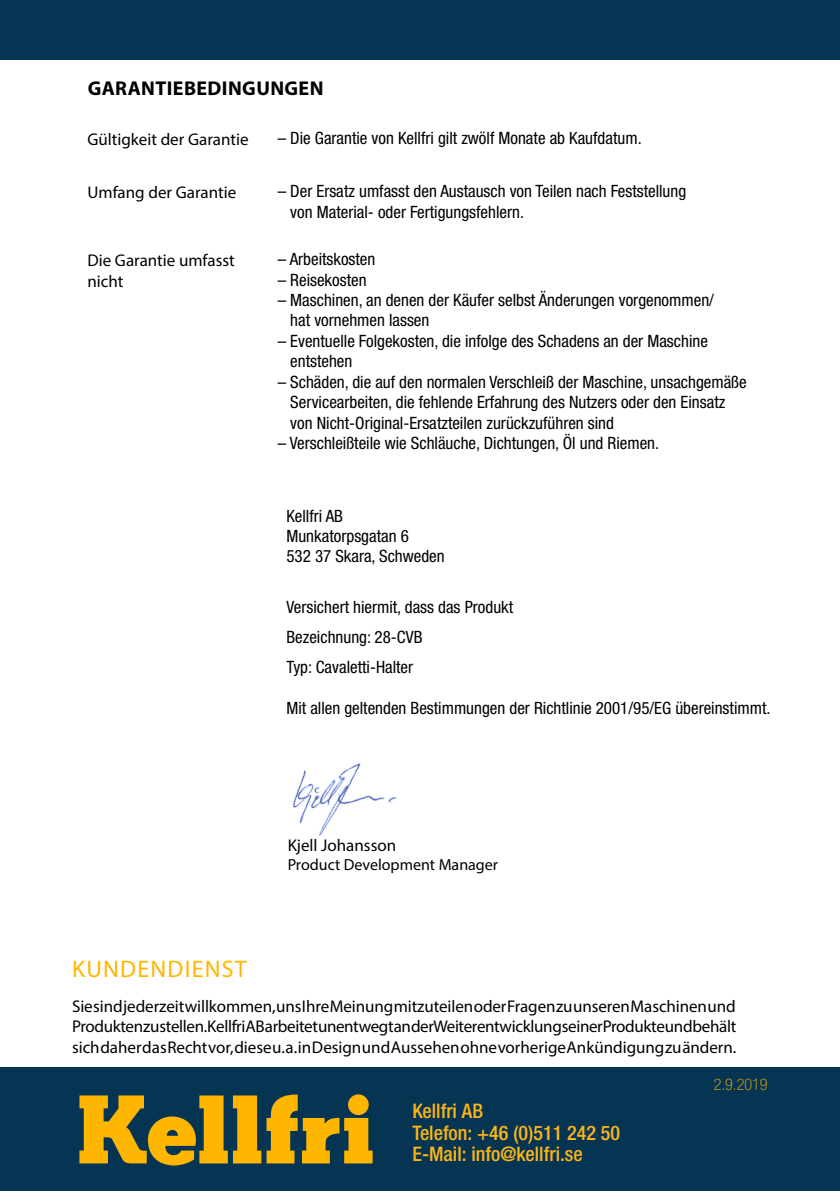
<style>
.page{position:relative;width:840px;height:1191px;background:#fff}
.page>*{position:absolute;margin:0;border:0;box-sizing:border-box;transform-origin:0 0}
.t1{font:24px "Myriad Pro";letter-spacing:.05em;color:#ffb600}
.t2{font:500 condensed 20px/21.2px "Helvetica Neue LTW1 G";color:#fcb515}
.t3{font:700 20px "Myriad Pro";letter-spacing:.02em;color:#000}
.t4{font:condensed 17px/20.4px "Helvetica Neue LTW1 G";color:#000}
.t5{font:17px/20.4px "Myriad Pro";color:#000}
.t6{font:16px "Myriad Pro";color:#000}
.t7{font:100 condensed 16px "Helvetica Neue LTW1 G";color:#ffb600}
</style>
<div class="page">
<div style="left:0;top:0;width:839px;height:60px;background:#063554"></div>
<hr style="left:839px;top:0;width:1px;height:60px;background:#063554">
<div style="left:0;top:1067px;width:839px;height:124px;background:#063554"></div>
<svg style="left:79px;top:1094px;width:293px;height:71px"></svg>
<img style="left:293px;top:763px;width:105px;height:73px">
<p class="t3" style="left:88px;top:75px;width:237px">GARANTIEBEDINGUNGEN</p>
<p class="t5" style="left:87px;top:129px;width:162px">Gültigkeit der Garantie</p>
<p class="t4" style="left:277px;top:128px;width:365px">– Die Garantie von Kellfri gilt zwölf Monate ab Kaufdatum.</p>
<p class="t5" style="left:87px;top:182px;width:150px">Umfang der Garantie</p>
<p class="t4" style="left:290px;top:181px;width:397px;text-indent:-13px">– Der Ersatz umfasst den Austausch von Teilen nach Feststellung von Material- oder Fertigungsfehlern.</p>
<p class="t5" style="left:87px;top:250px;width:149px">Die Garantie umfasst nicht</p>
<p class="t4" style="left:277px;top:249px;width:99px">– Arbeitskosten</p>
<p class="t4" style="left:277px;top:269px;width:90px">– Reisekosten</p>
<p class="t4" style="left:290px;top:290px;width:425px;text-indent:-13px">– Maschinen, an denen der Käufer selbst Änderungen vorgenommen/ hat vornehmen lassen</p>
<p class="t4" style="left:290px;top:331px;width:419px;text-indent:-13px">– Eventuelle Folgekosten, die infolge des Schadens an der Maschine entstehen</p>
<p class="t4" style="left:290px;top:371px;width:457px;text-indent:-13px">– Schäden, die auf den normalen Verschleiß der Maschine, unsachgemäße<br>Servicearbeiten, die fehlende Erfahrung des Nutzers oder den Einsatz von Nicht-Original-Ersatzteilen zurückzuführen sind</p>
<p class="t4" style="left:277px;top:433px;width:383px">– Verschleißteile wie Schläuche, Dichtungen, Öl und Riemen.</p>
<p class="t4" style="left:286px;top:505px;width:160px">Kellfri AB<br>Munkatorpsgatan 6<br>532 37 Skara, Schweden</p>
<p class="t4" style="left:286px;top:592px;width:228px;line-height:30px">Versichert hiermit, dass das Produkt<br>Bezeichnung: 28-CVB<br>Typ: Cavaletti-Halter</p>
<p class="t4" style="left:286px;top:697px;width:485px">Mit allen geltenden Bestimmungen der Richtlinie 2001/95/EG übereinstimmt.</p>
<h1 class="t1" style="left:72px;top:954px;width:176px">KUNDENDIENST</h1>
<p class="t5" style="left:287px;top:834px;width:110px">Kjell Johansson</p>
<p class="t6" style="left:287px;top:855px;width:212px">Product Development Manager</p>
<p class="t5" style="left:72px;top:996px;width:665px;text-align:justify">Sie sind jederzeit willkommen, uns Ihre Meinung mitzuteilen oder Fragen zu unseren Maschinen und Produkten zu stellen. Kellfri AB arbeitet unentwegt an der Weiterentwicklung seiner Produkte und behält sich daher das Recht vor, diese u. a. in Design und Aussehen ohne vorherige Ankündigung zu ändern.</p>
<p class="t2" style="left:412px;top:1100px;width:209px">Kellfri AB<br>Telefon: +46 (0)511 242 50<br>E-Mail: info@kellfri.se</p>
<p class="t7" style="left:713px;top:1075px;width:55px">2.9.2019</p>
</div>
